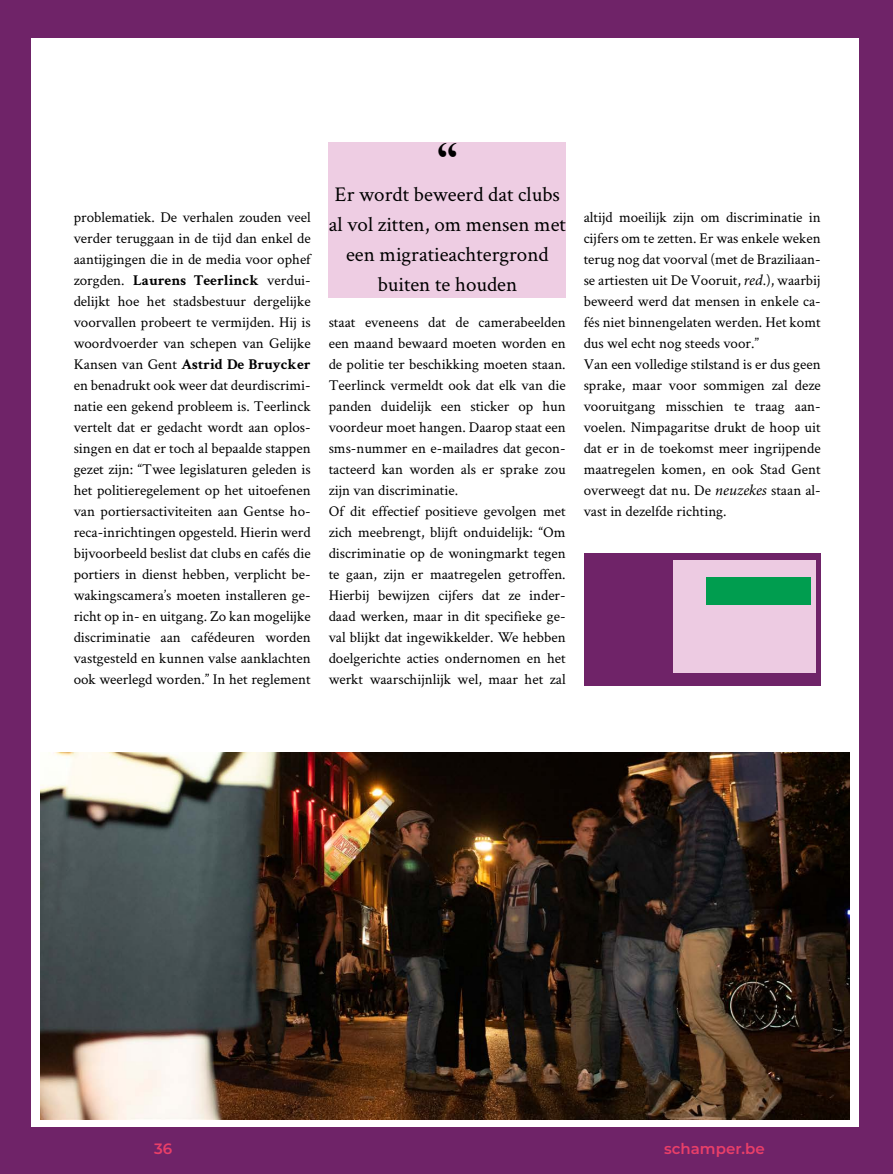
<style>
.page{position:relative;width:893px;height:1174px;background:#6f2368}
.page>*{position:absolute;margin:0;border:0;box-sizing:border-box;transform-origin:0 0}
.t1{font:700 45px "Perpetua";color:#000}
.t2{font:21px/30px "Crimson Text";color:#000;text-align:center}
.t3{font:15px/21px "Crimson Text";color:#000;text-align:justify}
.Titel{font:600 15px "Montserrat";color:#e93f69}
.t4{font:600 14.25px "Montserrat";color:#e93f69}
.s1{font-weight:700}
.s2{font-family:"Minion Pro";font-style:italic}
</style>
<div class="page">
<div style="left:32px;top:38px;width:827px;height:1089px;background:#fff"></div>
<div style="left:329px;top:143px;width:237px;height:155px;background:#eecde3"></div>
<div style="left:584px;top:553px;width:237px;height:132px;background:#6f2368"></div>
<div style="left:673px;top:560px;width:143px;height:113px;background:#edcbe2"></div>
<div style="left:706px;top:577px;width:104px;height:27px;background:#009d4f"></div>
<img style="left:40px;top:752px;width:809px;height:368px">
<p class="t3" style="left:74px;top:206px;width:239px">problematiek. De verhalen zouden veel verder teruggaan in de tijd dan enkel de aantijgingen die in de media voor ophef zorgden. <span class="s1">Laurens Teerlinck</span> verdui&shy;delijkt hoe het stadsbestuur dergelijke voorvallen probeert te vermijden. Hij is woordvoerder van schepen van Gelijke Kansen van Gent <span class="s1">Astrid De Bruycker </span>en benadrukt ook weer dat deurdiscrimi&shy;natie een gekend probleem is. Teerlinck vertelt dat er gedacht wordt aan oplos&shy;singen en dat er toch al bepaalde stappen gezet zijn: “Twee legislaturen geleden is het politieregelement op het uitoefenen van portiersactiviteiten aan Gentse ho&shy;reca-inrichtingen opgesteld. Hierin werd bijvoorbeeld beslist dat clubs en cafés die portiers in dienst hebben, verplicht be&shy;wakingscamera’s moeten installeren ge&shy;richt op in- en uitgang. Zo kan mogelijke discriminatie aan cafédeuren worden vastgesteld en kunnen valse aanklachten ook weerlegd worden.” In het reglement</p>
<p class="t1" style="left:437px;top:130px;width:22px">“</p>
<p class="t2" style="left:329px;top:179px;width:238px">Er wordt beweerd dat clubs al vol zitten, om mensen met een migratieachtergrond buiten te houden</p>
<p class="t3" style="left:329px;top:311px;width:238px">staat eveneens dat de camerabeelden een maand bewaard moeten worden en de politie ter beschikking moeten staan.<br>Teerlinck vermeldt ook dat elk van die panden duidelijk een sticker op hun voordeur moet hangen. Daarop staat een sms-nummer en e-mailadres dat gecon&shy;tacteerd kan worden als er sprake zou zijn van discriminatie.</p>
<p class="t3" style="left:329px;top:500px;width:238px">Of dit effectief positieve gevolgen met zich meebrengt, blijft onduidelijk: “Om discriminatie op de woningmarkt tegen te gaan, zijn er maatregelen getroffen.<br>Hierbij bewijzen cijfers dat ze inder&shy;daad werken, maar in dit specifieke ge&shy;val blijkt dat ingewikkelder. We hebben doelgerichte acties ondernomen en het werkt waarschijnlijk wel, maar het zal</p>
<p class="t3" style="left:584px;top:206px;width:238px">altijd moeilijk zijn om discriminatie in cijfers om te zetten. Er was enkele weken terug nog dat voorval (met de Braziliaan&shy;se artiesten uit De Vooruit, <span class="s2">red</span>.), waarbij beweerd werd dat mensen in enkele ca&shy;fés niet binnengelaten werden. Het komt dus wel echt nog steeds voor.”</p>
<p class="t3" style="left:584px;top:353px;width:238px">Van een volledige stilstand is er dus geen sprake, maar voor sommigen zal deze vooruitgang misschien te traag aan&shy;voelen. Nimpagaritse drukt de hoop uit dat er in de toekomst meer ingrijpende maatregelen komen, en ook Stad Gent overweegt dat nu. De <span class="s2">neuzekes</span> staan al&shy;vast in dezelfde richting.</p>
<p class="t4" style="left:680px;top:1136px;width:97px">schamper.be</p>
<p class="Titel" style="left:154px;top:1138px;width:20px">36</p>
<p class="Titel" style="left:664px;top:1137px;width:102px">schamper.be</p>
<p class="Titel" style="left:681px;top:1137px;width:102px">schamper.be</p>
</div>
